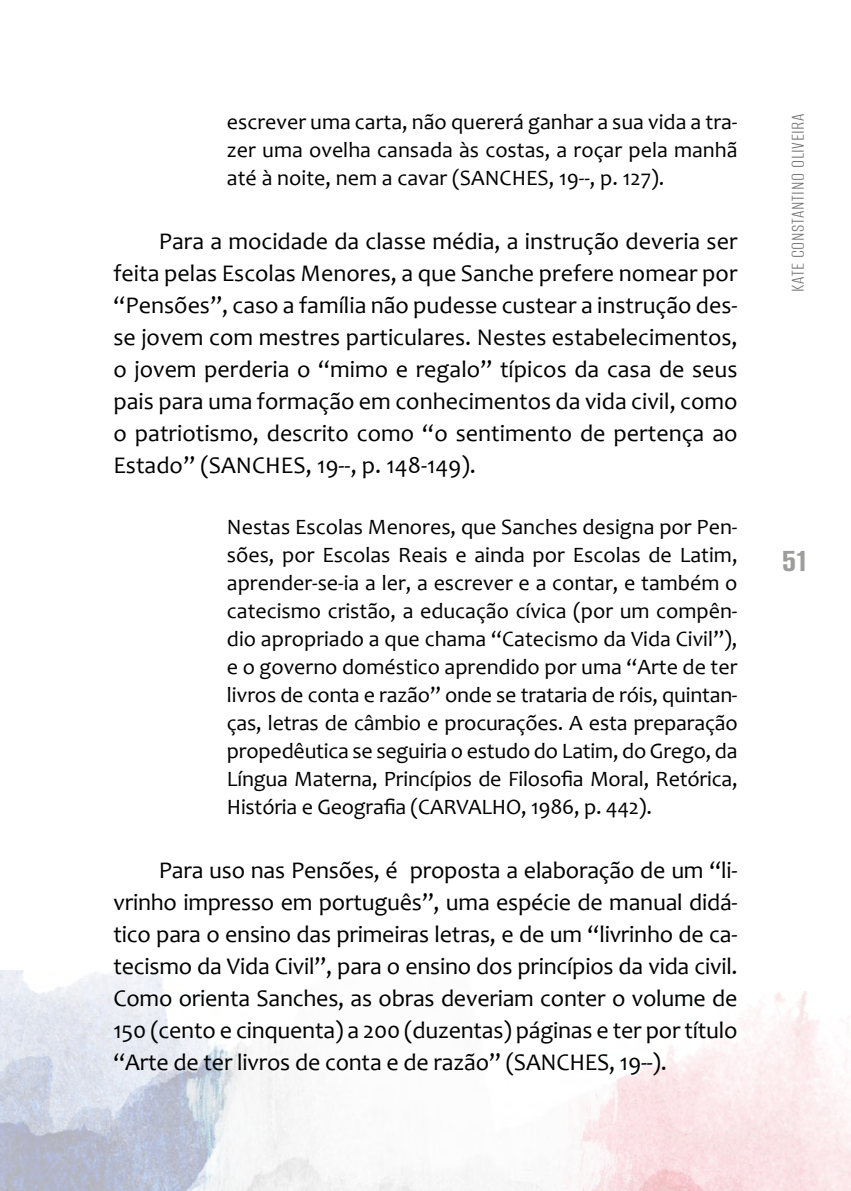
<style>
.page{position:relative;width:851px;height:1191px;background:#fff}
.page>*{position:absolute;margin:0;border:0;box-sizing:border-box;transform-origin:0 0}
.t1{font:100 34px "Alumni Sans";color:#9d9d9c}
.t2{font:24px/32px "Candara";letter-spacing:-.005em;color:#000;text-align:justify}
.t3{font:22px/28px "Candara";letter-spacing:-.005em;color:#000;text-align:justify}
.t4{font:100 20px "Alumni Sans";letter-spacing:.03em;color:#706f6f}
</style>
<div class="page">
<img style="left:0;top:970px;width:850px;height:221px">
<p class="t3" style="left:227px;top:108px;width:512px">escrever uma carta, não quererá ganhar a sua vida a tra&shy;zer uma ovelha cansada às costas, a roçar pela manhã até à noite, nem a cavar (SANCHES, 19--, p. 127).</p>
<p class="t2" style="left:113px;top:225px;width:625px;text-indent:45px">Para a mocidade da classe média, a instrução deveria ser feita pelas Escolas Menores, a que Sanche prefere nomear por “Pensões”, caso a família não pudesse custear a instrução des&shy;se jovem com mestres particulares. Nestes estabelecimentos, o jovem perderia o “mimo e regalo” típicos da casa de seus pais para uma formação em conhecimentos da vida civil, como o patriotismo, descrito como “o sentimento de pertença ao Estado” (SANCHES, 19--, p. 148-149).</p>
<p class="t3" style="left:227px;top:512px;width:512px">Nestas Escolas Menores, que Sanches designa por Pen&shy;sões, por Escolas Reais e ainda por Escolas de Latim, aprender-se-ia a ler, a escrever e a contar, e também o catecismo cristão, a educação cívica (por um compên&shy;dio apropriado a que chama “Catecismo da Vida Civil”), e o governo doméstico aprendido por uma “Arte de ter livros de conta e razão” onde se trataria de róis, quintan&shy;ças, letras de câmbio e procurações. A esta preparação propedêutica se seguiria o estudo do Latim, do Grego, da Língua Materna, Princípios de Filosofia Moral, Retórica, História e Geografia (CARVALHO, 1986, p. 442).</p>
<p class="t2" style="left:113px;top:853px;width:625px;text-indent:45px">Para uso nas Pensões, é proposta a elaboração de um “li&shy;vrinho impresso em português”, uma espécie de manual didá&shy;tico para o ensino das primeiras letras, e de um “livrinho de ca&shy;tecismo da Vida Civil”, para o ensino dos princípios da vida civil.<br>Como orienta Sanches, as obras deveriam conter o volume de 150 (cento e cinquenta) a 200 (duzentas) páginas e ter por título “Arte de ter livros de conta e de razão” (SANCHES, 19--).</p>
<p class="t4" style="left:787px;top:292px;width:180px;rotate:-90deg">KATE CONSTANTINO OLIVEIRA</p>
<h1 class="t1" style="left:782px;top:544px;width:25px">51</h1>
</div>
